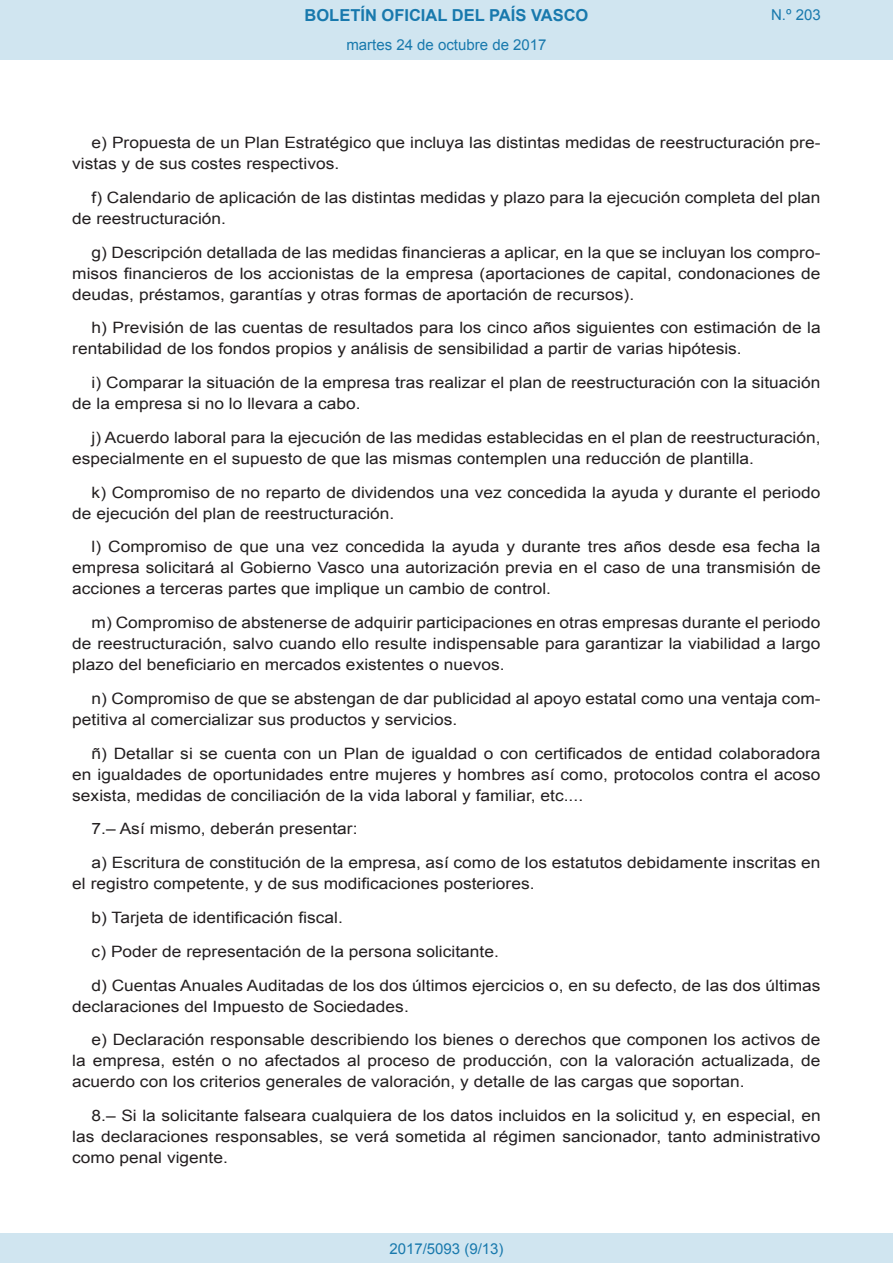
<style>
.page{position:relative;width:893px;height:1263px;background:#fff}
.page>*{position:absolute;margin:0;border:0;box-sizing:border-box;transform-origin:0 0}
.t1{font:700 16.5px "Arial";color:#1879ad}
.BOPVDetalle{font:15.6px/21px "Arial";color:#231f20;scale:1.11 1}
.Paginacion_Centro{font:15px "Arial";color:#1879ad}
</style>
<div class="page">
<div style="left:0;top:0;width:893px;height:60px;background:#d0e5f0"></div>
<div style="left:0;top:1233px;width:893px;height:30px;background:#d0e5f0"></div>
<p class="t1" style="left:305px;top:4px;width:285px">BOLETÍN OFICIAL DEL PAÍS VASCO</p>
<p class="Paginacion_Centro" style="left:346px;top:35px;width:202px">martes 24 de octubre de 2017</p>
<p class="Paginacion_Centro" style="left:771px;top:5px;width:51px">N.º 203</p>
<p class="BOPVDetalle" style="left:72px;top:132px;width:676px;text-indent:19px">e) Propuesta de un Plan Estratégico que incluya las distintas medidas de reestructuración pre&shy;vistas y de sus costes respectivos.</p>
<p class="BOPVDetalle" style="left:72px;top:187px;width:676px;text-indent:19px">f) Calendario de aplicación de las distintas medidas y plazo para la ejecución completa del plan de reestructuración.</p>
<p class="BOPVDetalle" style="left:72px;top:242px;width:676px;text-align:justify;text-indent:19px">g) Descripción detallada de las medidas financieras a aplicar, en la que se incluyan los compro&shy;misos financieros de los accionistas de la empresa (aportaciones de capital, condonaciones de deudas, préstamos, garantías y otras formas de aportación de recursos).</p>
<p class="BOPVDetalle" style="left:72px;top:318px;width:676px;text-indent:19px">h) Previsión de las cuentas de resultados para los cinco años siguientes con estimación de la rentabilidad de los fondos propios y análisis de sensibilidad a partir de varias hipótesis.</p>
<p class="BOPVDetalle" style="left:72px;top:372px;width:676px;text-indent:19px">i) Comparar la situación de la empresa tras realizar el plan de reestructuración con la situación de la empresa si no lo llevara a cabo.</p>
<p class="BOPVDetalle" style="left:72px;top:427px;width:676px;text-indent:19px">j) Acuerdo laboral para la ejecución de las medidas establecidas en el plan de reestructuración, especialmente en el supuesto de que las mismas contemplen una reducción de plantilla.</p>
<p class="BOPVDetalle" style="left:72px;top:482px;width:675px;text-indent:19px">k) Compromiso de no reparto de dividendos una vez concedida la ayuda y durante el periodo de ejecución del plan de reestructuración.</p>
<p class="BOPVDetalle" style="left:72px;top:537px;width:676px;text-align:justify;text-indent:19px">l) Compromiso de que una vez concedida la ayuda y durante tres años desde esa fecha la empresa solicitará al Gobierno Vasco una autorización previa en el caso de una transmisión de acciones a terceras partes que implique un cambio de control.</p>
<p class="BOPVDetalle" style="left:72px;top:612px;width:676px;text-align:justify;text-indent:19px">m) Compromiso de abstenerse de adquirir participaciones en otras empresas durante el periodo de reestructuración, salvo cuando ello resulte indispensable para garantizar la viabilidad a largo plazo del beneficiario en mercados existentes o nuevos.</p>
<p class="BOPVDetalle" style="left:72px;top:688px;width:676px;text-indent:19px">n) Compromiso de que se abstengan de dar publicidad al apoyo estatal como una ventaja com&shy;petitiva al comercializar sus productos y servicios.</p>
<p class="BOPVDetalle" style="left:72px;top:743px;width:675px;text-align:justify;text-indent:19px">ñ) Detallar si se cuenta con un Plan de igualdad o con certificados de entidad colaboradora en igualdades de oportunidades entre mujeres y hombres así como, protocolos contra el acoso sexista, medidas de conciliación de la vida laboral y familiar, etc....</p>
<p class="BOPVDetalle" style="left:92px;top:819px;width:241px">7.– Así mismo, deberán presentar:</p>
<p class="BOPVDetalle" style="left:72px;top:852px;width:675px;text-indent:19px">a) Escritura de constitución de la empresa, así como de los estatutos debidamente inscritas en el registro competente, y de sus modificaciones posteriores.</p>
<p class="BOPVDetalle" style="left:92px;top:907px;width:228px">b) Tarjeta de identificación fiscal.</p>
<p class="BOPVDetalle" style="left:92px;top:941px;width:368px">c) Poder de representación de la persona solicitante.</p>
<p class="BOPVDetalle" style="left:72px;top:975px;width:676px;text-indent:19px">d) Cuentas Anuales Auditadas de los dos últimos ejercicios o, en su defecto, de las dos últimas declaraciones del Impuesto de Sociedades.</p>
<p class="BOPVDetalle" style="left:72px;top:1029px;width:676px;text-align:justify;text-indent:19px">e) Declaración responsable describiendo los bienes o derechos que componen los activos de la empresa, estén o no afectados al proceso de producción, con la valoración actualizada, de acuerdo con los criterios generales de valoración, y detalle de las cargas que soportan.</p>
<p class="BOPVDetalle" style="left:72px;top:1105px;width:676px;text-align:justify;text-indent:19px">8.– Si la solicitante falseara cualquiera de los datos incluidos en la solicitud y, en especial, en las declaraciones responsables, se verá sometida al régimen sancionador, tanto administrativo como penal vigente.</p>
<p class="Paginacion_Centro" style="left:389px;top:1238px;width:116px">2017/5093 (9/13)</p>
</div>
